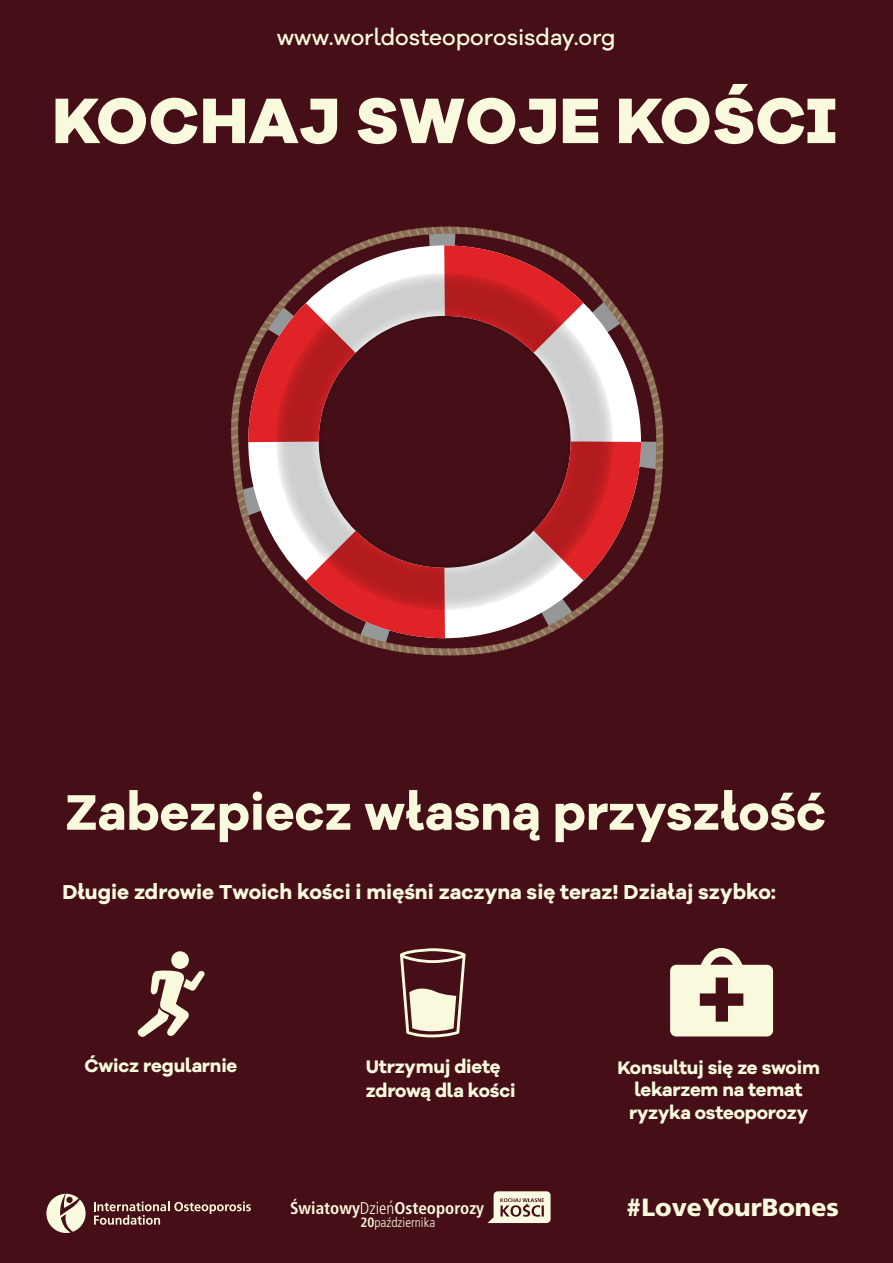
<style>
.page{position:relative;width:893px;height:1263px;background:#460f17}
.page>*{position:absolute;margin:0;border:0;box-sizing:border-box;transform-origin:0 0}
.t1{font:800 66.3px "Galano Grotesque Alt";letter-spacing:.01em;color:#f9fadd}
.t2{font:700 51.53px "Galano Grotesque Alt";color:#f9fadd}
.t3{font:900 24.83px "Frutiger";color:#f9fadd}
.t4{font:500 22.5px "Galano Grotesque Alt";color:#f9fadd}
.t5{font:700 20.77px "Galano Grotesque Alt";color:#f9fadd}
.t6{font:700 18.75px/22.5px "Galano Grotesque Alt";letter-spacing:-.01em;color:#f9fadd;text-align:center}
.t7{font:700 condensed 17.02px "Frutiger";color:#f9fadf}
.t8{font:300 condensed 13.42px "Frutiger";color:#f9fadf}
.s1{font-weight:300}
.s2{font-weight:700}
</style>
<div class="page">
<svg style="left:670px;top:948px;width:103px;height:88px"></svg>
<svg style="left:400px;top:948px;width:66px;height:89px"></svg>
<div style="left:171px;top:951px;width:18px;height:18px;background:#f8f9dd;border-radius:50%"></div>
<svg style="left:137px;top:970px;width:68px;height:67px"></svg>
<svg style="left:231px;top:226px;width:433px;height:430px"></svg>
<svg style="left:94px;top:1201px;width:157px;height:24px"></svg>
<svg style="left:46px;top:1194px;width:40px;height:39px"></svg>
<svg style="left:487px;top:1191px;width:64px;height:32px"></svg>
<p class="t4" style="left:277px;top:23px;width:340px">www.worldosteoporosisday.org</p>
<h1 class="t1" style="left:52px;top:77px;width:786px">KOCHAJ SWOJE KOŚCI</h1>
<h2 class="t2" style="left:65px;top:779px;width:762px">Zabezpiecz własną przyszłość</h2>
<p class="t5" style="left:62px;top:878px;width:715px">Długie zdrowie Twoich kości i mięśni zaczyna się teraz! Działaj szybko:</p>
<p class="t6" style="left:84px;top:1054px;width:155px">Ćwicz regularnie</p>
<p class="t6" style="left:366px;top:1053px;width:151px;line-height:24.8px;text-align:left">Utrzymuj dietę zdrową dla kości</p>
<p class="t7" style="left:293px;top:1195px;width:5px">´</p>
<p class="t7" style="left:290px;top:1198px;width:196px">Swiatowy<span class="s1">Dzien´</span>Osteoporozy</p>
<p class="t8" style="left:360px;top:1215px;width:76px"><span class="s2">20</span>pazdziernika</p>
<p class="t8" style="left:388px;top:1215px;width:4px">´</p>
<p class="t6" style="left:617px;top:1056px;width:204px">Konsultuj się ze swoim lekarzem na temat ryzyka osteoporozy</p>
<h3 class="t3" style="left:626px;top:1192px;width:214px">#LoveYourBones</h3>
</div>
